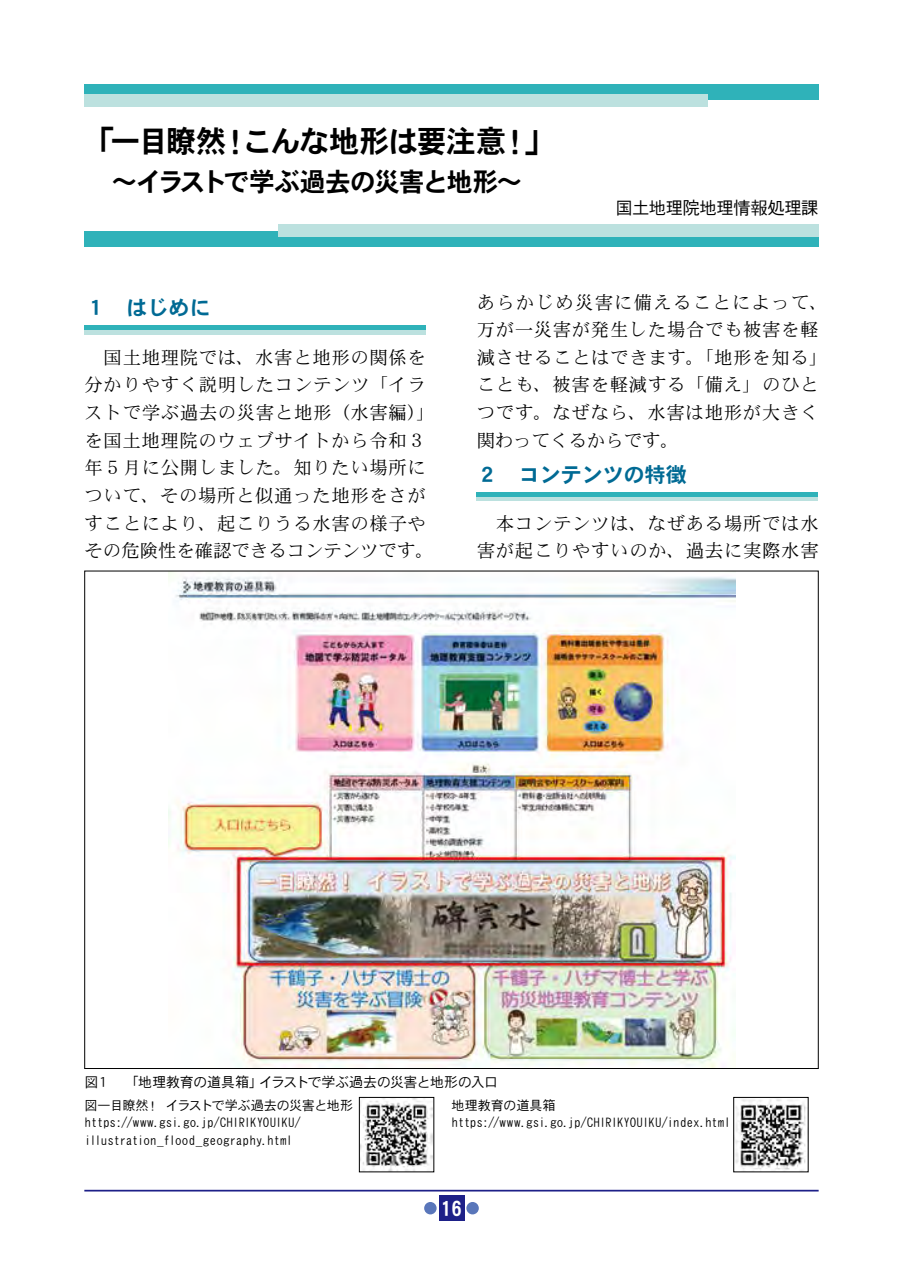
<style>
.page{position:relative;width:903px;height:1275px;background:#fff}
.page>*{position:absolute;margin:0;border:0;box-sizing:border-box;transform-origin:0 0}
.t1{font:30.62px "DFHS Gothic W7 WIN RKSJ H";letter-spacing:-.025em;color:#000}
.t2{font:26.25px "DFHS Gothic W7 WIN RKSJ H";letter-spacing:-.055em;color:#000}
.t3{font:21px "DFHS Gothic W7 WIN RKSJ H";color:#006a94}
.t4{font:21px "DFHS Gothic W7 WIN RKSJ H";color:#fff}
.t5{font:18.38px/27.7px "DFHS Mincho W3 WIN RKSJ H";letter-spacing:.035em;color:#000}
.t6{font:17.5px "DFHS Gothic W3 WING RKSJ H";letter-spacing:-.04em;color:#000}
.t7{font:14px "DFHS Gothic W3 WIN RKSJ H";letter-spacing:-.035em;color:#000}
.t8{font:13.12px/17.5px "DFHS Gothic W3 WIN RKSJ H";letter-spacing:-.025em;color:#000}
</style>
<div class="page">
<hr style="left:84px;top:1190px;width:735px;height:1px;background:#1d2088">
<div style="left:439px;top:1196px;width:25px;height:25px;background:#1d2088"></div>
<div style="left:466px;top:1202px;width:13px;height:12px;background:#5976ba;border-radius:50%"></div>
<div style="left:424px;top:1202px;width:13px;height:12px;background:#5976ba;border-radius:50%"></div>
<div style="left:84px;top:231px;width:734px;height:16px;background:#2fb2b9"></div>
<div style="left:278px;top:224px;width:540px;height:12px;background:#bce1df"></div>
<div style="left:84px;top:84px;width:734px;height:16px;background:#2fb2b9"></div>
<div style="left:84px;top:95px;width:624px;height:12px;background:#bce1df"></div>
<hr style="left:85px;top:330px;width:341px;height:4px;background:#bce1df">
<div style="left:85px;top:325px;width:341px;height:5px;background:#2fb2b9"></div>
<div style="left:477px;top:496px;width:341px;height:5px;background:#bce1df"></div>
<hr style="left:477px;top:492px;width:341px;height:4px;background:#2fb2b9">
<img style="left:168px;top:573px;width:568px;height:494px">
<img style="left:361px;top:1099px;width:71px;height:71px">
<div style="left:359px;top:1097px;width:75px;height:75px;border:1px solid #000"></div>
<img style="left:735px;top:1099px;width:71px;height:71px">
<div style="left:733px;top:1097px;width:75px;height:75px;border:1px solid #000"></div>
<h1 class="t1" style="left:84px;top:126px;width:471px">「一目瞭然！こんな地形は要注意！」</h1>
<h2 class="t2" style="left:112px;top:169px;width:412px">～イラストで学ぶ過去の災害と地形～</h2>
<p class="t6" style="left:616px;top:199px;width:205px">国土地理院地理情報処理課</p>
<p class="t3" style="left:85px;top:297px;width:128px">１　はじめに</p>
<p class="t5" style="left:85px;top:344px;width:352px">　国土地理院では、水害と地形の関係を分かりやすく説明したコンテンツ「イラストで学ぶ過去の災害と地形（水害編）」を国土地理院のウェブサイトから令和３年５月に公開しました。知りたい場所について、その場所と似通った地形をさがすことにより、起こりうる水害の様子やその危険性を確認できるコンテンツです。</p>
<p class="t5" style="left:477px;top:289px;width:353px">あらかじめ災害に備えることによって、万が一災害が発生した場合でも被害を軽減させることはできます。「地形を知る」ことも、被害を軽減する「備え」のひとつです。なぜなら、水害は地形が大きく関わってくるからです。</p>
<p class="t3" style="left:477px;top:464px;width:211px">２　コンテンツの特徴</p>
<p class="t5" style="left:477px;top:510px;width:343px">　本コンテンツは、なぜある場所では水害が起こりやすいのか、過去に実際水害</p>
<p class="t7" style="left:85px;top:1075px;width:415px">図１　「地理教育の道具箱」イラストで学ぶ過去の災害と地形の入口</p>
<p class="t8" style="left:85px;top:1096px;width:270px">図一目瞭然！ イラストで学ぶ過去の災害と地形https://www.gsi.go.jp/CHIRIKYOUIKU/ illustration_flood_geography.html</p>
<p class="t8" style="left:451px;top:1096px;width:281px">地理教育の道具箱https://www.gsi.go.jp/CHIRIKYOUIKU/index.html</p>
<p class="t4" style="left:441px;top:1198px;width:23px">16</p>
</div>
